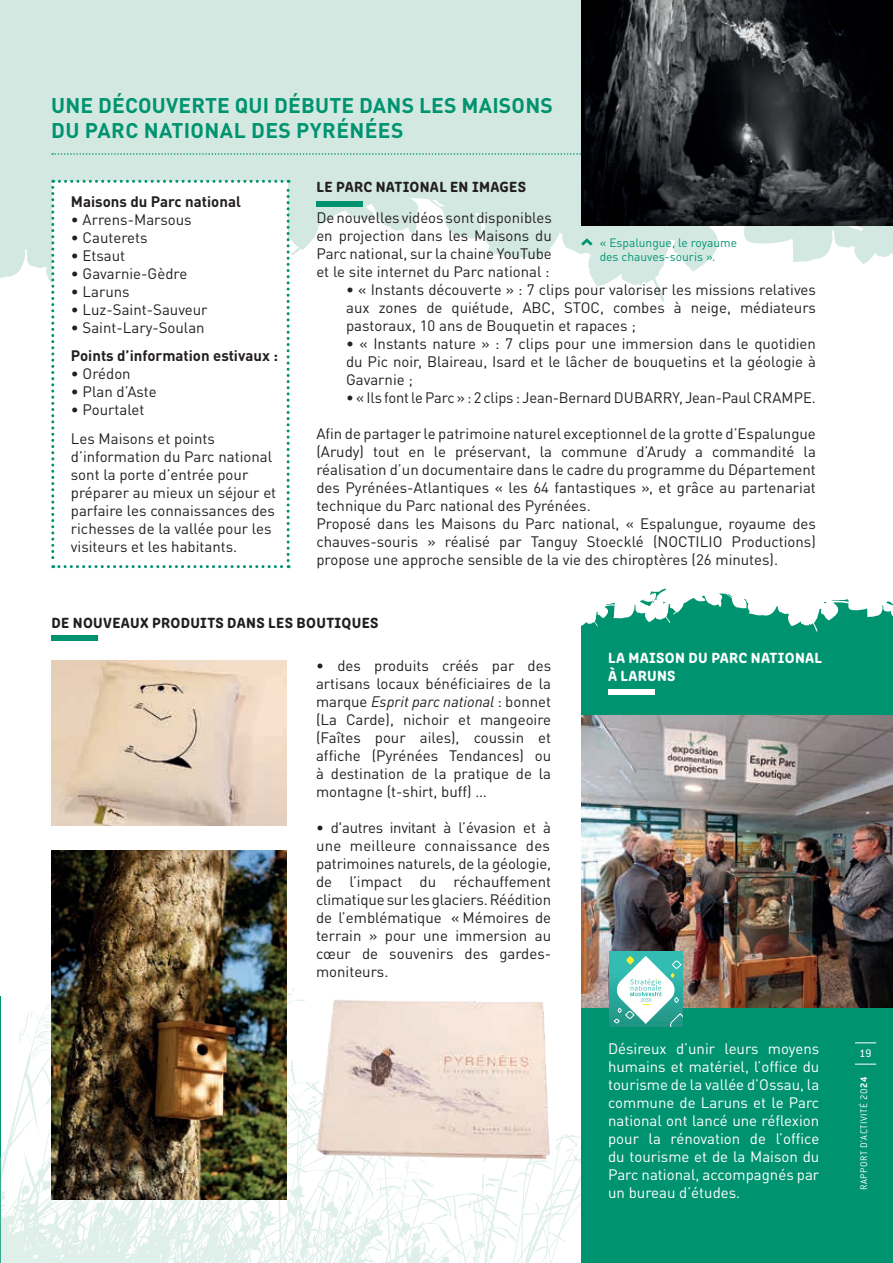
<style>
.page{position:relative;width:893px;height:1263px;background:#fff}
.page>*{position:absolute;margin:0;border:0;box-sizing:border-box;transform-origin:0 0}
.t1{font:700 21px "DIN Pro";letter-spacing:.01em;color:#009370}
.t2{font:15px/18px "DIN Pro";color:#231f20;text-align:justify}
.t3{font:15px/18px "DIN Pro";color:#fff;text-align:justify}
.t4{font:15px "Clone Rounded Eb";letter-spacing:.02em;color:#231f20}
.t5{font:700 15px "DIN Pro";color:#231f20}
.t6{font:15px "Clone Rounded Eb";letter-spacing:.02em;color:#fff}
.t7{font:12px "DIN Pro";color:#009370}
.t8{font:12px "Conduit ITC";color:#fff}
.t9{font:300 10.5px "Conduire";letter-spacing:.06em;color:#fff}
.s1{font-style:italic}
.s2{font-weight:700}
</style>
<div class="page">
<hr style="left:0;top:996px;width:1px;height:267px;background:#009370">
<svg style="left:525px;top:1134px;width:56px;height:129px"></svg>
<svg style="left:1px;top:988px;width:524px;height:275px"></svg>
<svg style="left:0;top:0;width:893px;height:302px;fill:#d2e8e1"></svg>
<svg style="left:52px;top:153px;width:529px;height:2px"></svg>
<div style="left:581px;top:575px;width:312px;height:688px;background:#009370"></div>
<svg style="left:581px;top:575px;width:312px;height:57px"></svg>
<img style="left:581px;top:0;width:312px;height:225px">
<svg style="left:51px;top:180px;width:239px;height:388px"></svg>
<svg style="left:855px;top:1042px;width:21px;height:1px"></svg>
<svg style="left:855px;top:1064px;width:21px;height:1px"></svg>
<div style="left:316px;top:201px;width:47px;height:6px;background:#009370"></div>
<img style="left:51px;top:850px;width:236px;height:349px">
<img style="left:51px;top:661px;width:235px;height:164px">
<img style="left:581px;top:716px;width:312px;height:292px">
<img style="left:311px;top:994px;width:249px;height:171px">
<svg style="left:581px;top:238px;width:12px;height:8px"></svg>
<div style="left:51px;top:635px;width:47px;height:5px;background:#009370"></div>
<div style="left:608px;top:689px;width:47px;height:6px;background:#fff"></div>
<div style="left:609px;top:951px;width:73px;height:76px;background:linear-gradient(to bottom,#36c4ba,#219687)"></div>
<svg style="left:614px;top:956px;width:68px;height:71px;background:#8dd1c8"></svg>
<p class="t1" style="left:51px;top:88px;width:503px">UNE DÉCOUVERTE QUI DÉBUTE DANS LES MAISONS</p>
<p class="t1" style="left:51px;top:113px;width:354px">DU PARC NATIONAL DES PYRÉNÉES</p>
<p class="t5" style="left:71px;top:189px;width:172px">Maisons du Parc national</p>
<p class="t2" style="left:71px;top:209px;width:122px">• Arrens-Marsous</p>
<p class="t2" style="left:71px;top:227px;width:78px">• Cauterets</p>
<p class="t2" style="left:71px;top:245px;width:56px">• Etsaut</p>
<p class="t2" style="left:71px;top:263px;width:118px">• Gavarnie-Gèdre</p>
<p class="t2" style="left:71px;top:281px;width:60px">• Laruns</p>
<p class="t2" style="left:71px;top:299px;width:138px">• Luz-Saint-Sauveur</p>
<p class="t2" style="left:71px;top:317px;width:135px">• Saint-Lary-Soulan</p>
<p class="t5" style="left:71px;top:343px;width:209px">Points d’information estivaux :</p>
<p class="t2" style="left:71px;top:363px;width:61px">• Orédon</p>
<p class="t2" style="left:71px;top:381px;width:87px">• Plan d’Aste</p>
<p class="t2" style="left:71px;top:399px;width:75px">• Pourtalet</p>
<p class="t2" style="left:71px;top:428px;width:207px;text-align:left">Les Maisons et points d’information du Parc national sont la porte d’entrée pour préparer au mieux un séjour et parfaire les connaissances des richesses de la vallée pour les visiteurs et les habitants.</p>
<p class="t4" style="left:316px;top:174px;width:211px">LE PARC NATIONAL EN IMAGES</p>
<p class="t2" style="left:316px;top:207px;width:237px">De nouvelles vidéos sont disponibles en projection dans les Maisons du Parc national, sur la chaine YouTube et le site internet du Parc national :</p>
<p class="t2" style="left:346px;top:279px;width:471px">• « Instants découverte » : 7 clips pour valoriser les missions relatives aux zones de quiétude, ABC, STOC, combes à neige, médiateurs pastoraux, 10 ans de Bouquetin et rapaces ;</p>
<p class="t2" style="left:346px;top:333px;width:471px">• « Instants nature » : 7 clips pour une immersion dans le quotidien du Pic noir, Blaireau, Isard et le lâcher de bouquetins et la géologie à Gavarnie ;</p>
<p class="t2" style="left:346px;top:387px;width:471px">• « Ils font le Parc » : 2 clips : Jean-Bernard DUBARRY, Jean-Paul CRAMPE.</p>
<p class="t2" style="left:316px;top:423px;width:501px">Afin de partager le patrimoine naturel exceptionnel de la grotte d’Espalungue (Arudy) tout en le préservant, la commune d’Arudy a commandité la réalisation d’un documentaire dans le cadre du programme du Département des Pyrénées-Atlantiques « les 64 fantastiques », et grâce au partenariat technique du Parc national des Pyrénées.</p>
<p class="t2" style="left:316px;top:513px;width:501px">Proposé dans les Maisons du Parc national, « Espalungue, royaume des chauves-souris » réalisé par Tanguy Stoecklé (NOCTILIO Productions) propose une approche sensible de la vie des chiroptères (26 minutes).</p>
<p class="t7" style="left:600px;top:233px;width:139px">« Espalungue, le royaume</p>
<p class="t7" style="left:600px;top:247px;width:117px">des chauves-souris ».</p>
<p class="t4" style="left:51px;top:610px;width:329px">DE NOUVEAUX PRODUITS DANS LES BOUTIQUES</p>
<p class="t2" style="left:316px;top:655px;width:237px">• des produits créés par des artisans locaux bénéficiaires de la marque <span class="s1">Esprit parc national</span> : bonnet (La Carde), nichoir et mangeoire (Faîtes pour ailes), coussin et affiche (Pyrénées Tendances) ou à destination de la pratique de la montagne (t-shirt, buff) …</p>
<p class="t2" style="left:316px;top:817px;width:237px">• d'autres invitant à l’évasion et à une meilleure connaissance des</p>
<p class="t2" style="left:316px;top:853px;width:237px">patrimoines naturels, de la géologie,</p>
<p class="t2" style="left:316px;top:871px;width:237px">de l’impact du réchauffement climatique sur les glaciers. Réédition</p>
<p class="t2" style="left:316px;top:907px;width:237px">de l’emblématique « Mémoires de</p>
<p class="t2" style="left:316px;top:925px;width:237px">terrain » pour une immersion au cœur de souvenirs des gardes&shy;moniteurs.</p>
<p class="t6" style="left:608px;top:645px;width:215px">LA MAISON DU PARC NATIONAL</p>
<p class="t6" style="left:608px;top:663px;width:69px">À LARUNS</p>
<p class="t3" style="left:608px;top:1038px;width:213px">Désireux d’unir leurs moyens humains et matériel, l’office du tourisme de la vallée d’Ossau, la commune de Laruns et le Parc national ont lancé une réflexion pour la rénovation de l’office du tourisme et de la Maison du Parc national, accompagnés par un bureau d’études.</p>
<p class="t8" style="left:860px;top:1046px;width:14px">19</p>
<p class="t9" style="left:858px;top:1190px;width:115px;rotate:-90deg">RAPPORT D'ACTIVITÉ 20<span class="s2">24</span></p>
</div>
